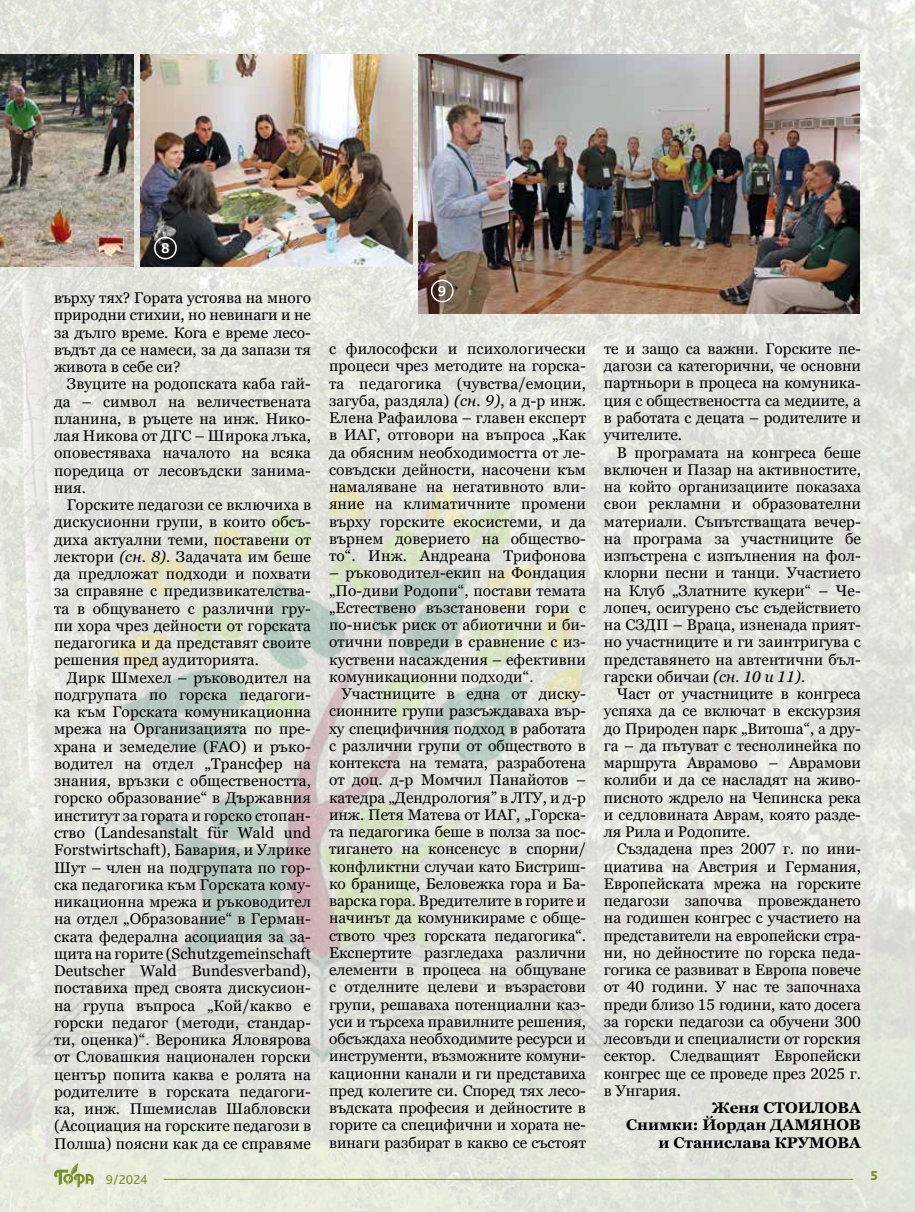
<style>
.page{position:relative;width:915px;height:1212px;background:#fff}
.page>*{position:absolute;margin:0;border:0;box-sizing:border-box;transform-origin:0 0}
.t1{font:15.45px/17.2px "Georgia Pro";letter-spacing:.005em;color:#000;text-align:justify}
.t2{font:700 15.45px/17.2px "Georgia Pro";color:#000;text-align:right}
.t3{font:700 15px "Bliss Pro";color:#fff}
.t4{font:13.5px "Bliss Pro";color:#7a902a}
.t5{font:800 13.5px "Bliss Pro";color:#7a902a}
.s1{font-style:italic}
</style>
<div class="page">
<img style="left:0;top:0;width:914px;height:1212px">
<img style="left:0;top:437px;width:730px;height:733px">
<img style="left:0;top:54px;width:133px;height:213px">
<img style="left:140px;top:54px;width:272px;height:213px">
<img style="left:418px;top:54px;width:440px;height:259px">
<img style="left:0;top:912px;width:1px;height:244px">
<div style="left:148px;top:230px;width:38px;height:39px;background:#000;opacity:.75"></div>
<div style="left:154px;top:237px;width:23px;height:22px;border:2px solid #fff;border-radius:50%"></div>
<div style="left:424px;top:273px;width:38px;height:39px;background:#000;opacity:.75"></div>
<div style="left:431px;top:280px;width:22px;height:22px;border:2px solid #fff;border-radius:50%"></div>
<hr style="left:163px;top:1179px;width:689px;height:1px;background:#7a902a">
<svg style="left:53px;top:1163px;width:41px;height:25px"></svg>
<p class="t3" style="left:161px;top:239px;width:10px">8</p>
<p class="t1" style="left:54px;top:290px;width:258px">върху тях? Гората устоява на много природни стихии, но невинаги и не за дълго време. Кога е време лесо&shy;въдът да се намеси, за да запази тя живота в себе си?</p>
<p class="t1" style="left:54px;top:376px;width:258px;text-indent:13px">Звуците на родопската каба гай&shy;да – символ на величествената планина, в ръцете на инж. Нико&shy;лая Никова от ДГС – Широка лъка, оповестяваха началото на всяка поредица от лесовъдски занима&shy;ния.</p>
<p class="t1" style="left:54px;top:497px;width:258px;text-indent:13px">Горските педагози се включиха в дискусионни групи, в които обсъ&shy;диха актуални теми, поставени от лектори <span class="s1">(сн. 8)</span>. Задачата им беше да предложат подходи и похвати за справяне с предизвикателства&shy;та в общуването с различни гру&shy;пи хора чрез дейности от горската педагогика и да представят своите решения пред аудиторията.</p>
<p class="t1" style="left:54px;top:669px;width:258px;text-indent:13px">Дирк Шмехел – ръководител на подгрупата по горска педагоги&shy;ка към Горската комуникационна мрежа на Организацията по пре&shy;храна и земеделие (FAO) и ръко&shy;водител на отдел „Трансфер на знания, връзки с обществеността, горско образование“ в Държавния институт за гората и горско стопан&shy;ство (Landesanstalt für Wald und Forstwirtschaft), Бавария, и Улрике Шут – член на подгрупата по гор&shy;ска педагогика към Горската кому&shy;никационна мрежа и ръководител на отдел „Образование“ в Герман&shy;ската федерална асоциация за за&shy;щита на горите (Schutzgemeinschaft Deutscher Wald Bundesverband), поставиха пред своята дискусион&shy;на група въпроса „Кой/какво е горски педагог (методи, стандар&shy;ти, оценка)“. Вероника Яловярова от Словашкия национален горски център попита каква е ролята на родителите в горската педагоги&shy;ка, инж. Пшемислав Шабловски (Асоциация на горските педагози в Полша) поясни как да се справяме</p>
<p class="t4" style="left:106px;top:1171px;width:43px">9/2024</p>
<p class="t3" style="left:438px;top:282px;width:10px">9</p>
<p class="t1" style="left:329px;top:341px;width:258px">с философски и психологически процеси чрез методите на горска&shy;та педагогика (чувства/емоции, загуба, раздяла) <span class="s1">(сн. 9)</span>, а д-р инж.<br>Елена Рафаилова – главен експерт в ИАГ, отговори на въпроса „Как да обясним необходимостта от ле&shy;совъдски дейности, насочени към намаляване на негативното вли&shy;яние на климатичните промени върху горските екосистеми, и да върнем доверието на общество&shy;то“. Инж. Андреана Трифонова</p>
<p class="t1" style="left:329px;top:565px;width:258px">– ръководител-екип на Фондация „По-диви Родопи“, постави темата „Естествено възстановени гори с по-нисък риск от абиотични и би&shy;отични повреди в сравнение с из&shy;куствени насаждения – ефективни комуникационни подходи“.</p>
<p class="t1" style="left:329px;top:686px;width:258px;text-indent:13px">Участниците в една от диску&shy;сионните групи разсъждаваха вър&shy;ху специфичния подход в работата с различни групи от обществото в контекста на темата, разработена от доц. д-р Момчил Панайотов – катедра „Дендрология” в ЛТУ, и д-р инж. Петя Матева от ИАГ, „Горска&shy;та педагогика беше в полза за пос&shy;тигането на консенсус в спорни/ конфликтни случаи като Бистриш&shy;ко бранище, Беловежка гора и Ба&shy;варска гора. Вредителите в горите и начинът да комуникираме с обще&shy;ството чрез горската педагогика“.<br>Експертите разгледаха различни елементи в процеса на общуване с отделните целеви и възрастови групи, решаваха потенциални каз&shy;уси и търсеха правилните решения, обсъждаха необходимите ресурси и инструменти, възможните комуни&shy;кационни канали и ги представиха пред колегите си. Според тях лесо&shy;въдската професия и дейностите в горите са специфични и хората не&shy;винаги разбират в какво се състоят</p>
<p class="t1" style="left:603px;top:341px;width:258px">те и защо са важни. Горските пе&shy;дагози са категорични, че основни партньори в процеса на комуника&shy;ция с обществеността са медиите, а в работата с децата – родителите и учителите.</p>
<p class="t1" style="left:603px;top:444px;width:258px;text-indent:13px">В програмата на конгреса беше включен и Пазар на активностите, на който организациите показаха свои рекламни и образователни материали. Съпътстващата вечер&shy;на програма за участниците бе изпъстрена с изпълнения на фол&shy;клорни песни и танци. Участието на Клуб „Златните кукери“ – Че&shy;лопеч, осигурено със съдействието на СЗДП – Враца, изненада прият&shy;но участниците и ги заинтригува с представянето на автентични бъл&shy;гарски обичаи <span class="s1">(сн. 10 и 11)</span>.</p>
<p class="t1" style="left:603px;top:686px;width:258px;text-indent:13px">Част от участниците в конгреса успяха да се включат в екскурзия до Природен парк „Витоша“, а дру&shy;га – да пътуват с теснолинейка по маршрута Аврамово – Аврамови колиби и да се насладят на живо&shy;писното ждрело на Чепинска река и седловината Аврам, която разде&shy;ля Рила и Родопите.</p>
<p class="t1" style="left:603px;top:841px;width:258px;text-indent:13px">Създадена през 2007 г. по ини&shy;циатива на Австрия и Германия, Европейската мрежа на горските педагози започва провеждането на годишен конгрес с участието на представители на европейски стра&shy;ни, но дейностите по горска педа&shy;гогика се развиват в Европа повече от 40 години. У нас те започнаха преди близо 15 години, като досега за горски педагози са обучени 300 лесовъди и специалисти от горския сектор. Следващият Европейски конгрес ще се проведе през 2025 г. в Унгария.</p>
<p class="t2" style="left:626px;top:1100px;width:236px">Женя СТОИЛОВА<br>Снимки: Йордан ДАМЯНОВ и Станислава КРУМОВА</p>
<p class="t5" style="left:870px;top:1167px;width:9px">5</p>
</div>
